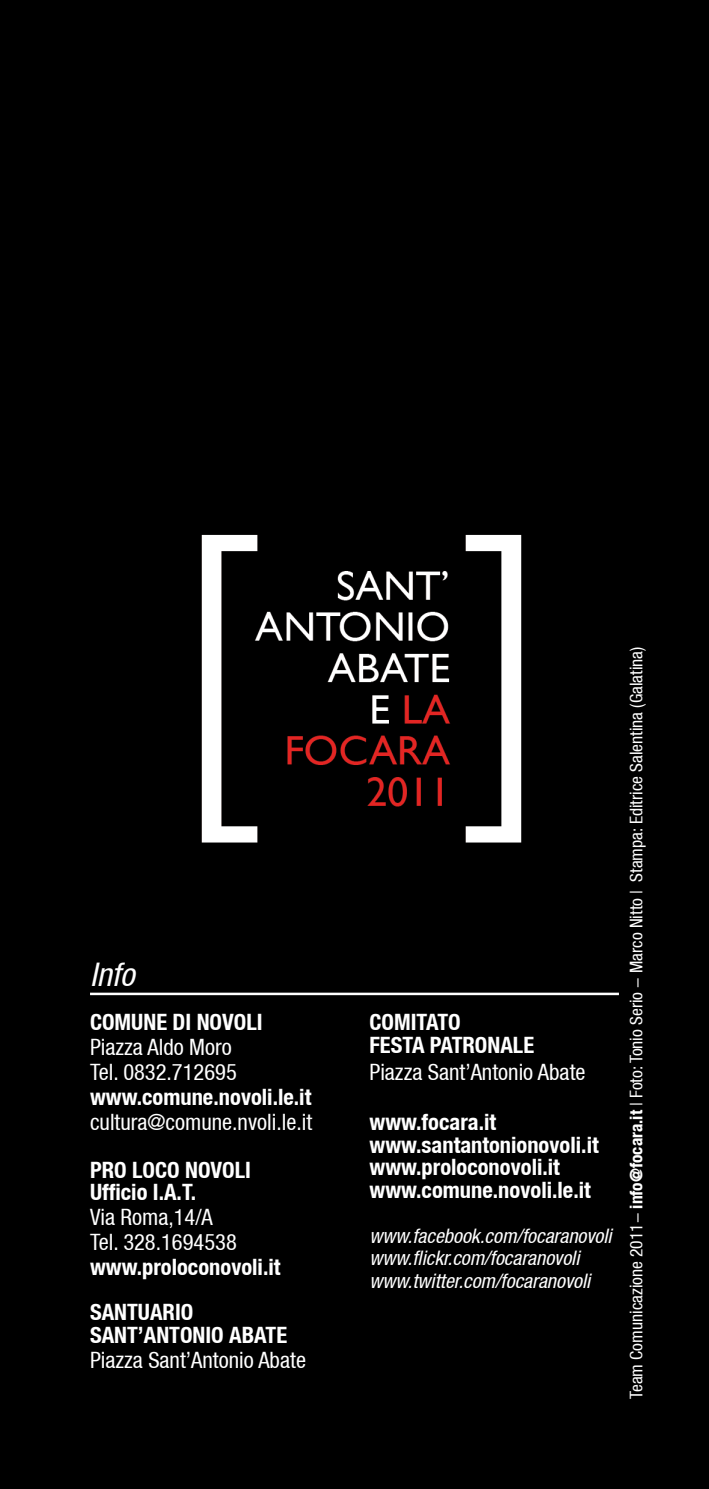
<style>
.page{position:relative;width:709px;height:1489px;background:#fff}
.page>*{position:absolute;margin:0;border:0;box-sizing:border-box;transform-origin:0 0}
.t1{font:italic condensed 32.5px "Helvetica Neue LT";color:#fff}
.t2{font:700 condensed 22.5px/22.5px "Helvetica Neue LT";color:#fff}
.t3{font:condensed 22.5px/25px "Helvetica Neue LT";color:#fff}
.t4{font:italic condensed 20px/22.5px "Helvetica Neue LT";color:#fff}
.t5{font:condensed 17.5px "Helvetica Neue LT";color:#fff}
.s1{font-weight:700}
</style>
<div class="page">
<div style="left:0;top:0;width:709px;height:1487px;background:#000"></div>
<hr style="left:90px;top:992px;width:529px;height:3px;background:#fff">
<h1 class="t1" style="left:90px;top:955px;width:46px">Info</h1>
<p class="t2" style="left:90px;top:1010px;width:26px">Comune</p>
<p class="t2" style="left:172px;top:1010px;width:49px">di Novoli</p>
<p class="t3" style="left:90px;top:1034px;width:148px">Piazza Aldo Moro<br>Tel. 0832.712695</p>
<p class="t2" style="left:90px;top:1085px;width:223px">www.comune.novoli.le.it</p>
<p class="t3" style="left:90px;top:1109px;width:224px">cultura@comune.nvoli.le.it</p>
<p class="t2" style="left:90px;top:1158px;width:66px">Pro Loco</p>
<p class="t2" style="left:90px;top:1158px;width:120px;text-indent:95px">Novoli<br>Ufficio I.A.T.</p>
<p class="t3" style="left:90px;top:1204px;width:148px">Via Roma,14/A<br>Tel. 328.1694538</p>
<p class="t2" style="left:90px;top:1244px;width:192px;line-height:45px">www.proloconovoli.it<br>Santuario</p>
<p class="t2" style="left:90px;top:1323px;width:79px">Sant’Antonio</p>
<p class="t2" style="left:229px;top:1323px;width:25px">Abate</p>
<p class="t3" style="left:90px;top:1347px;width:217px">Piazza Sant’Antonio Abate</p>
<p class="t2" style="left:369px;top:1010px;width:25px">Comitato<br>Festa</p>
<p class="t2" style="left:430px;top:1033px;width:24px">Patronale</p>
<p class="t3" style="left:369px;top:1059px;width:217px">Piazza Sant’Antonio Abate</p>
<p class="t2" style="left:369px;top:1110px;width:231px">www.focara.it www.santantonionovoli.it www.proloconovoli.it www.comune.novoli.le.it</p>
<p class="t4" style="left:369px;top:1224px;width:244px">www.facebook.com/focaranovoli www.flickr.com/focaranovoli www.twitter.com/focaranovoli</p>
<p class="t5" style="left:626px;top:1398px;width:754px;rotate:-90deg">Team Comunicazione 2011- <span class="s1">info@focara.it</span> | Foto: Tonio Serio - Marco Nitto | Stampa: Editrice Salentina (Galatina)</p>
</div>
